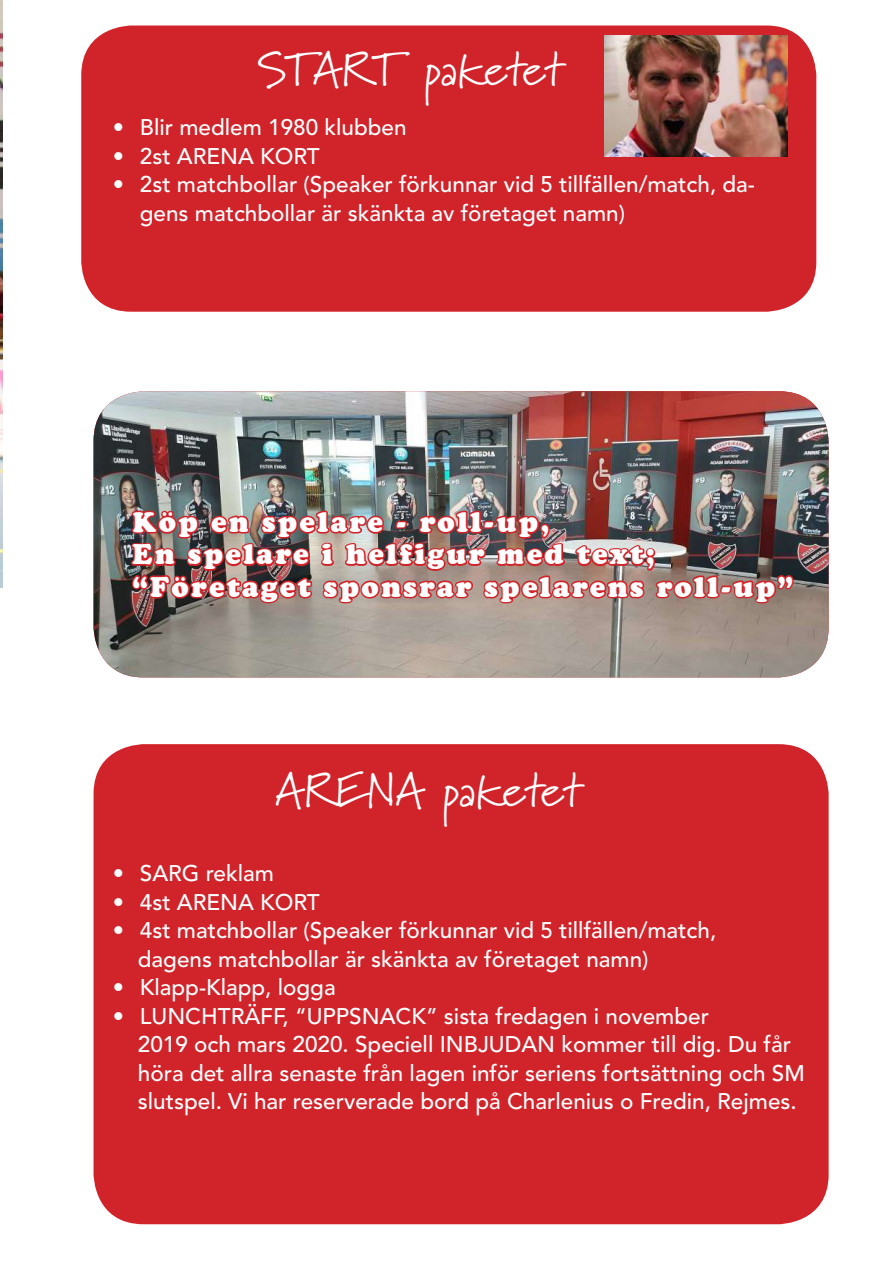
<style>
.page{position:relative;width:893px;height:1263px;background:#fff}
.page>*{position:absolute;margin:0;border:0;box-sizing:border-box;transform-origin:0 0}
.t1{font:48px "Marydale";letter-spacing:-.02em;color:#fff}
.t2{font:900 27px/32.4px "Cooper BT";letter-spacing:.09em;color:#fff}
.t3{font:500 22.5px/28.5px "Avenir LT Std";color:#fff}
</style>
<div class="page">
<img style="left:0;top:0;width:2px;height:587px">
<div style="left:81px;top:25px;width:735px;height:287px;background:#d1232a;border-radius:50px"></div>
<div style="left:93px;top:744px;width:735px;height:480px;background:#d1232a;border-radius:50px"></div>
<img style="left:93px;top:391px;width:735px;height:286px">
<img style="left:129px;top:508px;width:666px;height:97px">
<img style="left:605px;top:35px;width:182px;height:121px">
<h1 class="t1" style="left:257px;top:40px;width:308px">START paketet</h1>
<p class="t3" style="left:113px;top:114px;width:295px">• Blir medlem 1980 klubben</p>
<p class="t3" style="left:113px;top:142px;width:208px">• 2st ARENA KORT</p>
<p class="t3" style="left:140px;top:171px;width:616px;text-indent:-27px">• 2st matchbollar (Speaker förkunnar vid 5 tillfällen/match, da&shy;gens matchbollar är skänkta av företaget namn)</p>
<p class="t2" style="left:132px;top:508px;width:662px">Köp en spelare - roll-up,<br>En spelare i helfigur med text; “Företaget sponsrar spelarens roll-up”</p>
<h1 class="t1" style="left:275px;top:761px;width:309px">ARENA paketet</h1>
<p class="t3" style="left:113px;top:860px;width:163px">• SARG reklam</p>
<p class="t3" style="left:113px;top:888px;width:208px">• 4st ARENA KORT</p>
<p class="t3" style="left:138px;top:917px;width:580px;text-indent:-25px">• 4st matchbollar (Speaker förkunnar vid 5 tillfällen/match, dagens matchbollar är skänkta av företaget namn)</p>
<p class="t3" style="left:113px;top:974px;width:224px">• Klapp-Klapp, logga</p>
<p class="t3" style="left:138px;top:1002px;width:668px;text-indent:-25px">• LUNCHTRÄFF, “UPPSNACK” sista fredagen i november<br>2019 och mars 2020. Speciell INBJUDAN kommer till dig. Du får höra det allra senaste från lagen inför seriens fortsättning och SM slutspel. Vi har reserverade bord på Charlenius o Fredin, Rejmes.</p>
</div>
